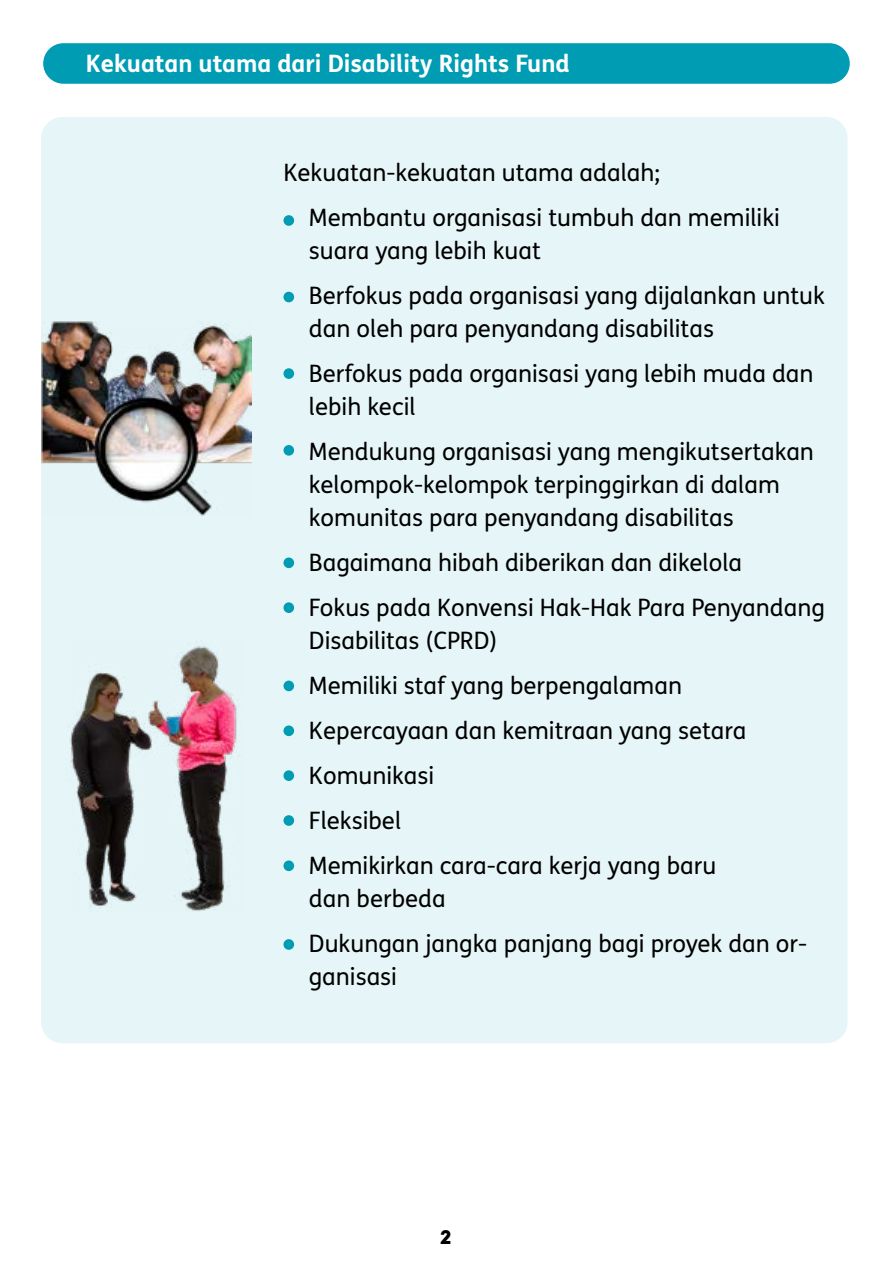
<style>
.page{position:relative;width:893px;height:1263px;background:#fff}
.page>*{position:absolute;margin:0;border:0;box-sizing:border-box;transform-origin:0 0}
.t1{font:24px/33px "FS Me";color:#000}
.t2{font:700 24px "FS Me";color:#fff}
.t3{font:900 21px "Sofia Pro";color:#000}
</style>
<div class="page">
<div style="left:43px;top:43px;width:807px;height:41px;background:#009cb4;border-radius:20px"></div>
<div style="left:41px;top:117px;width:807px;height:926px;background:#e6f5f7;border-radius:21px"></div>
<div style="left:283px;top:215px;width:11px;height:11px;background:#009cb4;border-radius:50%"></div>
<div style="left:283px;top:292px;width:11px;height:10px;background:#009cb4;border-radius:50%"></div>
<div style="left:283px;top:368px;width:11px;height:11px;background:#009cb4;border-radius:50%"></div>
<div style="left:283px;top:445px;width:11px;height:11px;background:#009cb4;border-radius:50%"></div>
<div style="left:283px;top:557px;width:11px;height:11px;background:#009cb4;border-radius:50%"></div>
<div style="left:283px;top:602px;width:11px;height:11px;background:#009cb4;border-radius:50%"></div>
<div style="left:283px;top:681px;width:11px;height:10px;background:#009cb4;border-radius:50%"></div>
<div style="left:283px;top:725px;width:11px;height:11px;background:#009cb4;border-radius:50%"></div>
<div style="left:283px;top:770px;width:11px;height:11px;background:#009cb4;border-radius:50%"></div>
<div style="left:283px;top:815px;width:11px;height:11px;background:#009cb4;border-radius:50%"></div>
<div style="left:283px;top:860px;width:11px;height:11px;background:#009cb4;border-radius:50%"></div>
<div style="left:283px;top:939px;width:11px;height:11px;background:#009cb4;border-radius:50%"></div>
<img style="left:41px;top:322px;width:211px;height:194px">
<img style="left:70px;top:642px;width:167px;height:269px">
<p class="t2" style="left:86px;top:45px;width:485px">Kekuatan utama dari Disability Rights Fund</p>
<p class="t1" style="left:283px;top:156px;width:378px">Kekuatan-kekuatan utama adalah;</p>
<p class="t1" style="left:309px;top:201px;width:472px">Membantu organisasi tumbuh dan memiliki suara yang lebih kuat</p>
<p class="t1" style="left:309px;top:279px;width:517px">Berfokus pada organisasi yang dijalankan untuk dan oleh para penyandang disabilitas</p>
<p class="t1" style="left:309px;top:357px;width:506px">Berfokus pada organisasi yang lebih muda dan lebih kecil</p>
<p class="t1" style="left:309px;top:435px;width:506px">Mendukung organisasi yang mengikutsertakan kelompok-kelompok terpinggirkan di dalam komunitas para penyandang disabilitas</p>
<p class="t1" style="left:309px;top:546px;width:435px">Bagaimana hibah diberikan dan dikelola</p>
<p class="t1" style="left:309px;top:591px;width:517px">Fokus pada Konvensi Hak-Hak Para Penyandang<br>Disabilitas (CPRD)</p>
<p class="t1" style="left:309px;top:669px;width:375px">Memiliki staf yang berpengalaman</p>
<p class="t1" style="left:309px;top:714px;width:439px">Kepercayaan dan kemitraan yang setara</p>
<p class="t1" style="left:309px;top:759px;width:127px">Komunikasi</p>
<p class="t1" style="left:309px;top:804px;width:94px">Fleksibel</p>
<p class="t1" style="left:309px;top:849px;width:409px">Memikirkan cara-cara kerja yang baru</p>
<p class="t1" style="left:309px;top:882px;width:138px">dan berbeda</p>
<p class="t1" style="left:309px;top:927px;width:500px">Dukungan jangka panjang bagi proyek dan or&shy;ganisasi</p>
<p class="t3" style="left:440px;top:1220px;width:13px">2</p>
</div>
